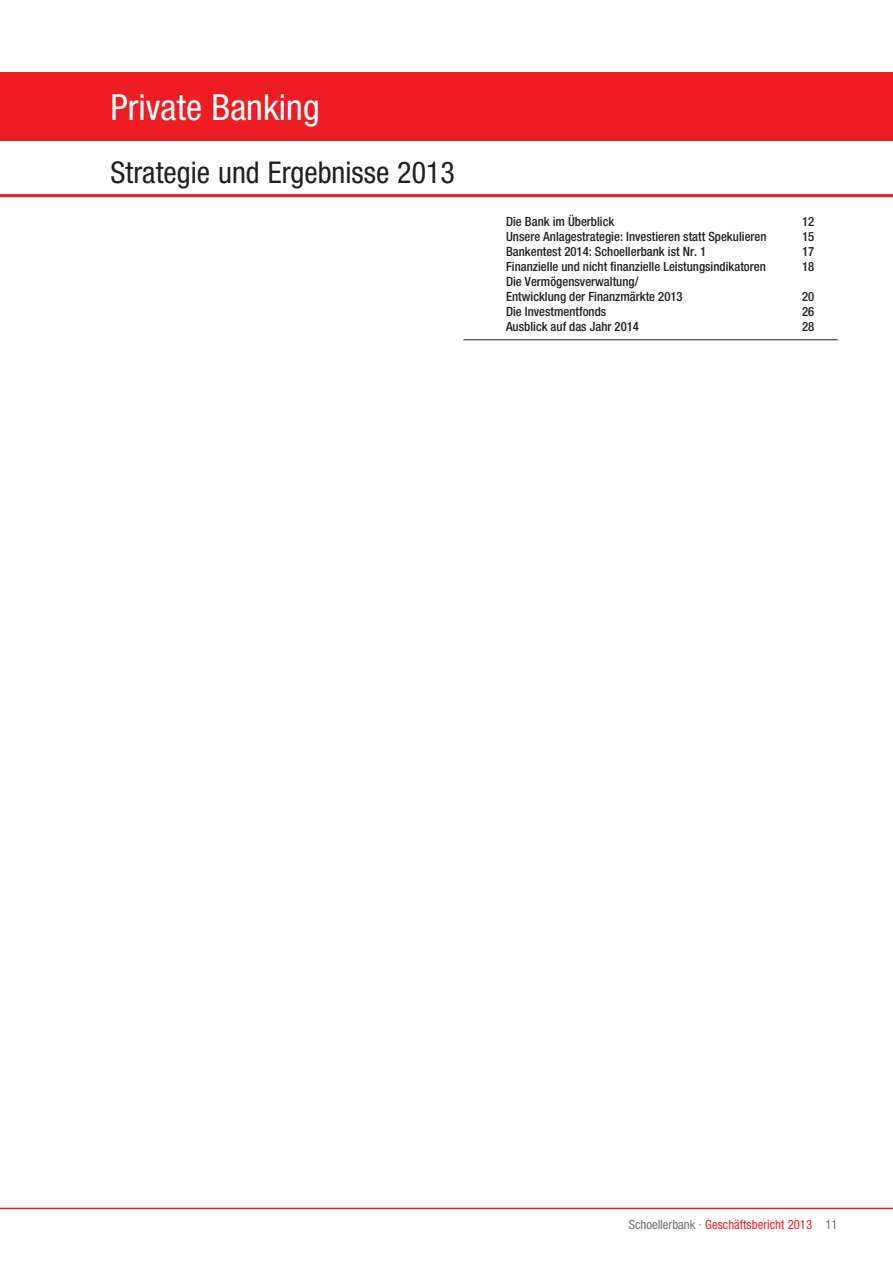
<style>
.page{position:relative;width:893px;height:1263px;background:#fff}
.page>*{position:absolute;margin:0;border:0;box-sizing:border-box;transform-origin:0 0}
.Title_02{font:condensed 36px "Helvetica Neue";color:#fff}
.Title_03{font:condensed 30px "Helvetica Neue";color:#231f20}
.inhalt_3{font:500 condensed 12.75px/15px "Helvetica Neue";color:#231f20}
.t1{font:condensed 12.75px "Helvetica Neue";color:#ee1d23}
.s1{color:#6c6d70}
</style>
<div class="page">
<hr style="left:0;top:1208px;width:893px;height:1px;background:#ee1d23">
<div style="left:0;top:72px;width:893px;height:68px;background:#ee1d23"></div>
<hr style="left:0;top:194px;width:893px;height:3px;background:#ee1d23">
<hr style="left:463px;top:339px;width:375px;height:1px;background:#231f20">
<p class="Title_02" style="left:111px;top:87px;width:211px">Private Banking</p>
<p class="Title_03" style="left:111px;top:155px;width:346px">Strategie und Ergebnisse 2013</p>
<p class="inhalt_3" style="left:506px;top:214px;width:110px">Die Bank im Überblick</p>
<p class="inhalt_3" style="left:802px;top:214px;width:14px">12</p>
<p class="inhalt_3" style="left:506px;top:229px;width:262px">Unsere Anlagestrategie: Investieren statt Spekulieren</p>
<p class="inhalt_3" style="left:802px;top:229px;width:14px">15</p>
<p class="inhalt_3" style="left:506px;top:244px;width:202px">Bankentest 2014: Schoellerbank ist Nr. 1</p>
<p class="inhalt_3" style="left:802px;top:244px;width:14px">17</p>
<p class="inhalt_3" style="left:506px;top:259px;width:261px">Finanzielle und nicht finanzielle Leistungsindikatoren</p>
<p class="inhalt_3" style="left:802px;top:259px;width:14px">18</p>
<p class="inhalt_3" style="left:506px;top:274px;width:178px">Die Vermögensverwaltung/<br>Entwicklung der Finanzmärkte 2013</p>
<p class="inhalt_3" style="left:802px;top:289px;width:14px">20</p>
<p class="inhalt_3" style="left:506px;top:304px;width:102px">Die Investmentfonds</p>
<p class="inhalt_3" style="left:802px;top:304px;width:14px">26</p>
<p class="inhalt_3" style="left:506px;top:319px;width:135px">Ausblick auf das Jahr 2014</p>
<p class="inhalt_3" style="left:802px;top:319px;width:14px">28</p>
<p class="t1" style="left:629px;top:1217px;width:211px"><span class="s1">Schoellerbank ·</span> Geschäftsbericht 2013 <span class="s1">11</span></p>
</div>
